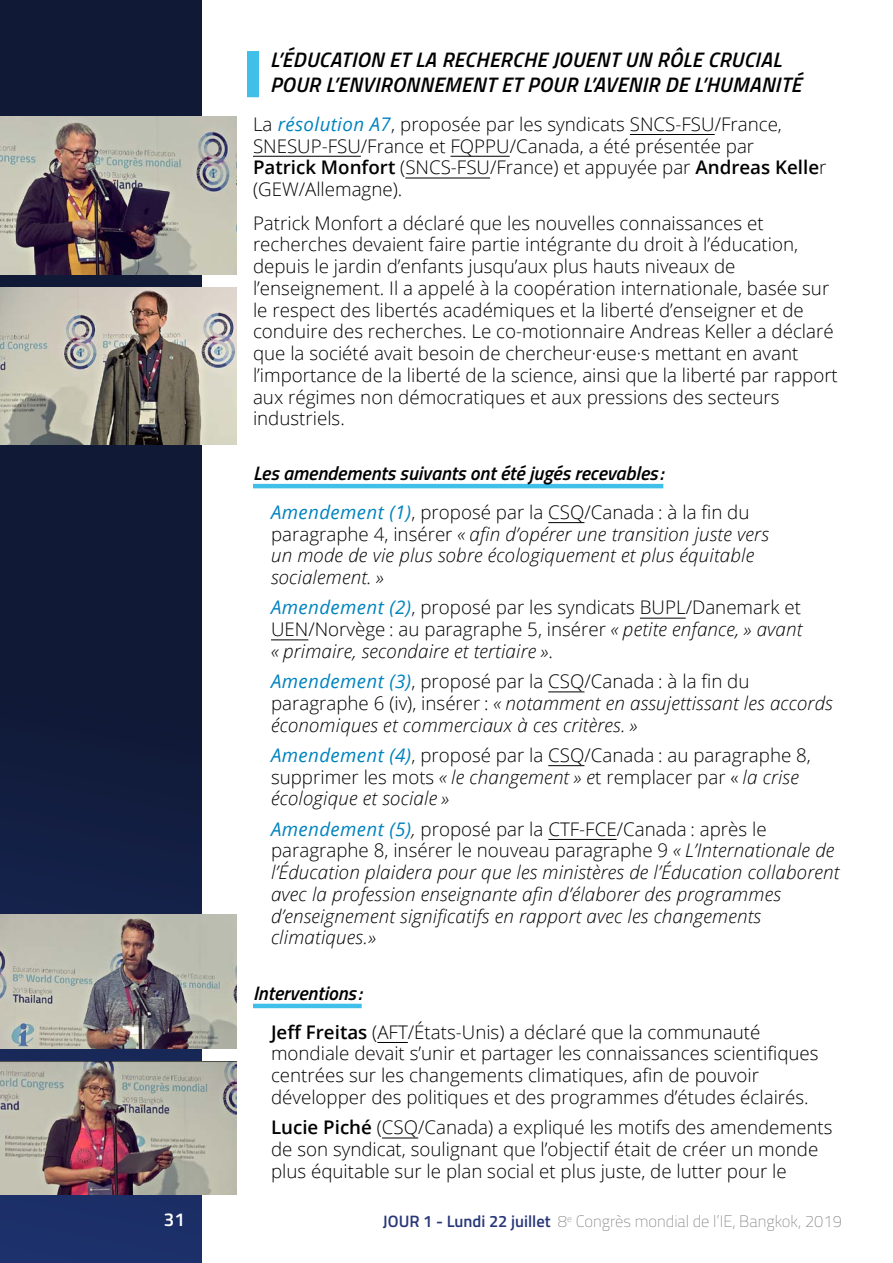
<style>
.page{position:relative;width:893px;height:1263px;background:#fff}
.page>*{position:absolute;margin:0;border:0;box-sizing:border-box;transform-origin:0 0}
.Heading_2__resolutio{font:italic 600 21px/25.2px "Titillium";letter-spacing:.02em;color:#000}
.Heading_3{font:italic 600 19.5px "Titillium";color:#000}
.Basic_Indent{font:300 18.75px/21.8px "Open Sans";color:#000}
.Basic_Indent-2{font:italic 300 18.75px/21.8px "Open Sans";letter-spacing:.01em;color:#000}
.t1{font:600 18.75px "Titillium";color:#fff}
.t2{font:100 16.5px "Titillium";color:#808285}
.s1{font-weight:400;font-style:italic;color:#0083be}
.s2{font-weight:600}
.s3{font-weight:400;color:#0083be}
.s4{font-style:normal}
.s5{font-style:italic}
.s6{font-weight:600;color:#283779}
.s7{color:#72709e}
</style>
<div class="page">
<div style="left:0;top:0;width:202px;height:1263px;background:#101935"></div>
<svg style="left:0;top:116px;width:202px;height:1147px"></svg>
<div style="left:247px;top:51px;width:12px;height:46px;background:#40bfe8"></div>
<hr style="left:630px;top:134px;width:85px;height:1px;background:#000">
<hr style="left:253px;top:156px;width:108px;height:1px;background:#000">
<hr style="left:450px;top:156px;width:60px;height:1px;background:#000">
<hr style="left:405px;top:178px;width:85px;height:1px;background:#000">
<hr style="left:253px;top:484px;width:410px;height:4px;background:#40bfe8">
<hr style="left:548px;top:522px;width:36px;height:1px;background:#000">
<hr style="left:640px;top:618px;width:46px;height:1px;background:#000">
<hr style="left:271px;top:639px;width:37px;height:1px;background:#000">
<hr style="left:548px;top:691px;width:36px;height:1px;background:#000">
<hr style="left:548px;top:765px;width:36px;height:1px;background:#000">
<hr style="left:548px;top:839px;width:69px;height:1px;background:#000">
<hr style="left:253px;top:1004px;width:109px;height:4px;background:#40bfe8">
<hr style="left:377px;top:1042px;width:31px;height:1px;background:#000">
<hr style="left:382px;top:1137px;width:36px;height:1px;background:#000">
<img style="left:0;top:117px;width:236px;height:157px">
<img style="left:0;top:914px;width:236px;height:134px">
<img style="left:0;top:287px;width:236px;height:157px">
<img style="left:0;top:1061px;width:236px;height:134px">
<p class="Heading_2__resolutio" style="left:270px;top:46px;width:533px">L’ÉDUCATION ET LA RECHERCHE JOUENT UN RÔLE CRUCIAL<br>POUR L’ENVIRONNEMENT ET POUR L’AVENIR DE L’HUMANITÉ</p>
<p class="Basic_Indent" style="left:253px;top:113px;width:575px">La <span class="s1">résolution A7</span>, proposée par les syndicats SNCS-FSU/France, SNESUP-FSU/France et FQPPU/Canada, a été présentée par<br><span class="s2">Patrick Monfort</span> (SNCS-FSU/France) et appuyée par <span class="s2">Andreas Kelle</span>r (GEW/Allemagne).</p>
<p class="Basic_Indent" style="left:253px;top:211px;width:586px">Patrick Monfort a déclaré que les nouvelles connaissances et recherches devaient faire partie intégrante du droit à l’éducation, depuis le jardin d’enfants jusqu’aux plus hauts niveaux de l’enseignement. Il a appelé à la coopération internationale, basée sur le respect des libertés académiques et la liberté d’enseigner et de conduire des recherches. Le co-motionnaire Andreas Keller a déclaré que la société avait besoin de chercheur·euse·s mettant en avant l’importance de la liberté de la science, ainsi que la liberté par rapport aux régimes non démocratiques et aux pressions des secteurs industriels.</p>
<p class="Heading_3" style="left:253px;top:458px;width:412px">Les amendements suivants ont été jugés recevables :</p>
<p class="Basic_Indent-2" style="left:271px;top:500px;width:499px"><span class="s3">Amendement (1)</span><span class="s4">, proposé par la CSQ/Canada : à la fin du paragraphe 4, insérer</span> « afin d’opérer une transition juste vers un mode de vie plus sobre écologiquement et plus équitable socialement. »</p>
<p class="Basic_Indent" style="left:271px;top:596px;width:533px;text-align:justify"><span class="s1">Amendement (2)</span>, proposé par les syndicats BUPL/Danemark et UEN/Norvège : au paragraphe 5, insérer <span class="s5">« petite enfance, » avant « primaire, secondaire et tertiaire »</span>.</p>
<p class="Basic_Indent-2" style="left:271px;top:670px;width:563px"><span class="s3">Amendement (3)</span><span class="s4">, proposé par la CSQ/Canada : à la fin du paragraphe 6 (iv), insérer :</span> « notamment en assujettissant les accords économiques et commerciaux à ces critères. »</p>
<p class="Basic_Indent" style="left:271px;top:744px;width:541px"><span class="s1">Amendement (4)</span>, proposé par la CSQ/Canada : au paragraphe 8, supprimer les mots <span class="s5">« le changement » e</span>t remplacer par « <span class="s5">la crise écologique et sociale »</span></p>
<p class="Basic_Indent-2" style="left:271px;top:817px;width:570px"><span class="s3">Amendement (5)</span>, <span class="s4">proposé par la CTF-FCE/Canada : après le paragraphe 8, insérer le nouveau paragraphe 9</span> « L’Internationale de l’Éducation plaidera pour que les ministères de l’Éducation collaborent avec la profession enseignante afin d’élaborer des programmes d’enseignement significatifs en rapport avec les changements climatiques.»</p>
<p class="Heading_3" style="left:253px;top:978px;width:110px">Interventions :</p>
<p class="Basic_Indent" style="left:271px;top:1020px;width:549px"><span class="s2">Jeff Freitas</span> (AFT/États-Unis) a déclaré que la communauté mondiale devait s’unir et partager les connaissances scientifiques centrées sur les changements climatiques, afin de pouvoir développer des politiques et des programmes d’études éclairés.</p>
<p class="Basic_Indent" style="left:271px;top:1116px;width:563px"><span class="s2">Lucie Piché</span> (CSQ/Canada) a expliqué les motifs des amendements de son syndicat, soulignant que l’objectif était de créer un monde plus équitable sur le plan social et plus juste, de lutter pour le</p>
<p class="t1" style="left:164px;top:1205px;width:22px">31</p>
<p class="t2" style="left:383px;top:1210px;width:460px"><span class="s6">JOUR 1 - Lundi 22 juillet</span> 8<sup>e</sup> Congrès mondial de l’IE<span class="s7">,</span> Bangkok, 2019</p>
</div>
